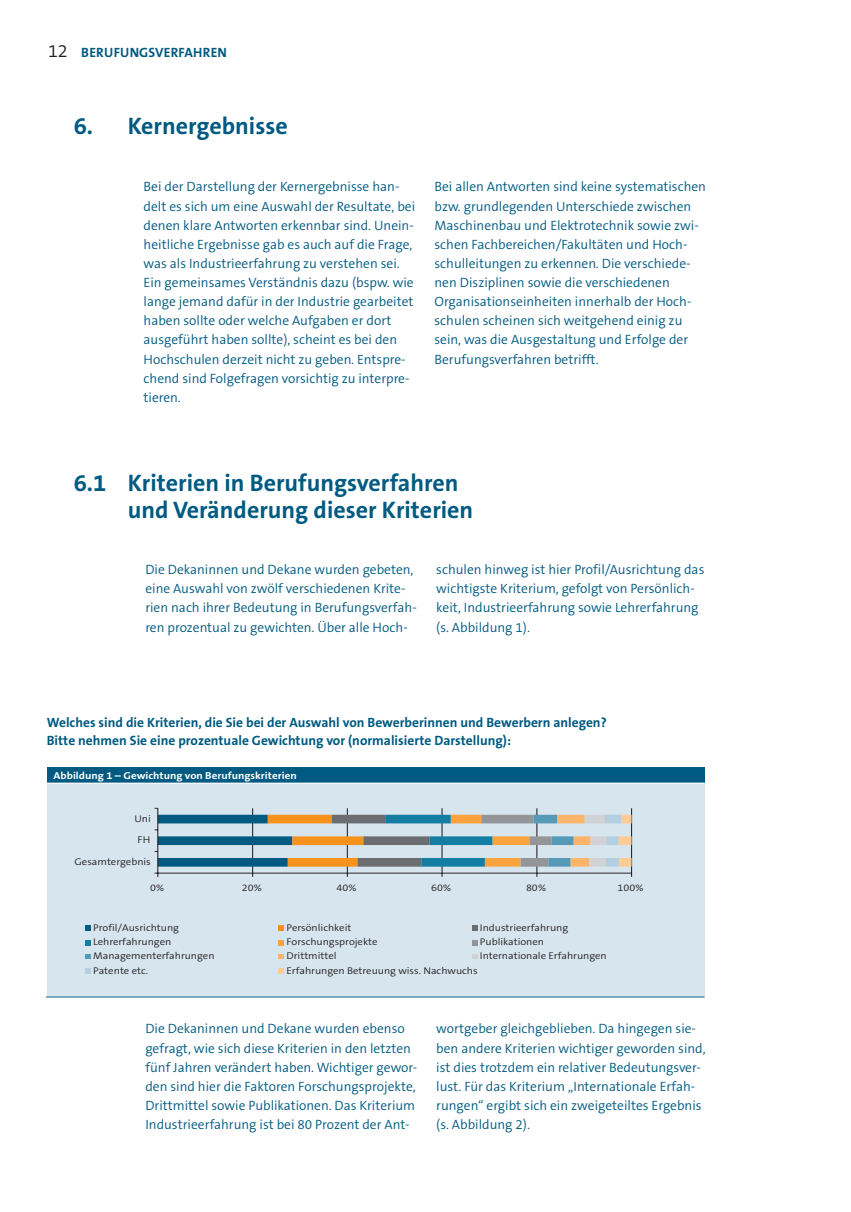
<style>
.page{position:relative;width:851px;height:1212px;background:#fff}
.page>*{position:absolute;margin:0;border:0;box-sizing:border-box;transform-origin:0 0}
.Headline{font:700 24px/27px "The Sans B Plus W7";color:#005a81}
.VDMATabelleKopf{font:300 13.5px/19.2px "The Sans B Plus W4";color:#005a81}
.VDMATabelleKopf-2{font:700 13.5px "The Sans B Plus W7";color:#005a81}
.t1{font:700 10.05px "The Sans B7";color:#fff;scale:1.1 1}
.t2{font:300 9.75px "The Sans B4";color:#231f20;scale:1.1 1}
.s1{font-family:"The Sans B Plus W4";font-weight:300;font-size:18px;color:#231f20}
</style>
<div class="page">
<div style="left:47px;top:767px;width:657px;height:16px;background:#005a81"></div>
<div style="left:47px;top:783px;width:657px;height:214px;background:#d7e5ef"></div>
<hr style="left:47px;top:782px;width:657px;height:2px;background:#fff">
<hr style="left:47px;top:997px;width:657px;height:1px;background:#005a81">
<hr style="left:252px;top:808px;width:1px;height:65px;background:#231f20">
<hr style="left:347px;top:808px;width:1px;height:65px;background:#231f20">
<hr style="left:441px;top:808px;width:1px;height:65px;background:#231f20">
<hr style="left:536px;top:808px;width:1px;height:65px;background:#231f20">
<hr style="left:631px;top:808px;width:1px;height:65px;background:#231f20">
<hr style="left:158px;top:873px;width:473px;height:1px;background:#231f20">
<hr style="left:157px;top:808px;width:1px;height:65px;background:#231f20">
<svg style="left:155px;top:815px;width:476px;height:52px"></svg>
<svg style="left:85px;top:926px;width:6px;height:5px"></svg>
<svg style="left:278px;top:926px;width:6px;height:5px"></svg>
<svg style="left:472px;top:926px;width:5px;height:5px"></svg>
<svg style="left:85px;top:940px;width:6px;height:5px"></svg>
<svg style="left:278px;top:940px;width:6px;height:5px"></svg>
<svg style="left:472px;top:940px;width:5px;height:5px"></svg>
<svg style="left:85px;top:954px;width:6px;height:5px"></svg>
<svg style="left:278px;top:954px;width:6px;height:5px"></svg>
<svg style="left:472px;top:954px;width:5px;height:5px"></svg>
<svg style="left:85px;top:968px;width:6px;height:5px"></svg>
<svg style="left:278px;top:968px;width:6px;height:5px"></svg>
<p class="VDMATabelleKopf-2" style="left:48px;top:44px;width:180px"><span class="s1">12</span> BERUFUNGSVERFAHREN</p>
<p class="Headline" style="left:74px;top:112px;width:215px">6. Kernergebnisse</p>
<p class="VDMATabelleKopf" style="left:144px;top:177px;width:273px">Bei der Darstellung der Kernergebnisse han&shy;delt es sich um eine Auswahl der Resultate, bei denen klare Antworten erkennbar sind. Unein&shy;heitliche Ergebnisse gab es auch auf die Frage, was als Industrieerfahrung zu verstehen sei.<br>Ein gemeinsames Verständnis dazu (bspw. wie lange jemand dafür in der Industrie gearbeitet haben sollte oder welche Aufgaben er dort ausgeführt haben sollte), scheint es bei den Hochschulen derzeit nicht zu geben. Entspre&shy;chend sind Folgefragen vorsichtig zu interpre&shy;tieren.</p>
<p class="VDMATabelleKopf" style="left:434px;top:177px;width:273px">Bei allen Antworten sind keine systematischen bzw. grundlegenden Unterschiede zwischen Maschinenbau und Elektrotechnik sowie zwi&shy;schen Fachbereichen/Fakultäten und Hoch&shy;schulleitungen zu erkennen. Die verschiede&shy;nen Disziplinen sowie die verschiedenen Organisationseinheiten innerhalb der Hoch&shy;schulen scheinen sich weitgehend einig zu sein, was die Ausgestaltung und Erfolge der Berufungsverfahren betrifft.</p>
<p class="Headline" style="left:128px;top:469px;width:347px;text-indent:-54px">6.1 Kriterien in Berufungsverfahren und Veränderung dieser Kriterien</p>
<p class="VDMATabelleKopf" style="left:145px;top:560px;width:273px">Die Dekaninnen und Dekane wurden gebeten, eine Auswahl von zwölf verschiedenen Krite&shy;rien nach ihrer Bedeutung in Berufungsverfah&shy;ren prozentual zu gewichten. Über alle Hoch-</p>
<p class="VDMATabelleKopf" style="left:436px;top:560px;width:269px">schulen hinweg ist hier Profil/Ausrichtung das wichtigste Kriterium, gefolgt von Persönlich&shy;keit, Industrieerfahrung sowie Lehrerfahrung (s. Abbildung 1).</p>
<p class="VDMATabelleKopf-2" style="left:47px;top:713px;width:561px">Welches sind die Kriterien, die Sie bei der Auswahl von Bewerberinnen und Bewerbern anlegen?</p>
<p class="VDMATabelleKopf-2" style="left:47px;top:731px;width:465px">Bitte nehmen Sie eine prozentuale Gewichtung vor (normalisierte Darstellung):</p>
<p class="t1" style="left:54px;top:770px;width:222px">Abbildung 1 – Gewichtung von Berufungskriterien</p>
<p class="t2" style="left:134px;top:813px;width:16px">Uni</p>
<p class="t2" style="left:138px;top:835px;width:13px">FH</p>
<p class="t2" style="left:75px;top:856px;width:71px">Gesamtergebnis</p>
<p class="t2" style="left:150px;top:883px;width:14px">0%</p>
<p class="t2" style="left:242px;top:883px;width:20px">20%</p>
<p class="t2" style="left:336px;top:883px;width:20px">40%</p>
<p class="t2" style="left:431px;top:883px;width:20px">60%</p>
<p class="t2" style="left:526px;top:883px;width:20px">80%</p>
<p class="t2" style="left:617px;top:883px;width:25px">100%</p>
<p class="t2" style="left:93px;top:922px;width:80px">Profil/Ausrichtung</p>
<p class="t2" style="left:286px;top:922px;width:61px">Persönlichkeit</p>
<p class="t2" style="left:480px;top:922px;width:82px">Industrieerfahrung</p>
<p class="t2" style="left:93px;top:937px;width:73px">Lehrerfahrungen</p>
<p class="t2" style="left:286px;top:937px;width:84px">Forschungsprojekte</p>
<p class="t2" style="left:480px;top:937px;width:60px">Publikationen</p>
<p class="t2" style="left:93px;top:951px;width:112px">Managementerfahrungen</p>
<p class="t2" style="left:286px;top:951px;width:47px">Drittmittel</p>
<p class="t2" style="left:480px;top:951px;width:117px">Internationale Erfahrungen</p>
<p class="t2" style="left:93px;top:965px;width:51px">Patente etc.</p>
<p class="t2" style="left:286px;top:965px;width:175px">Erfahrungen Betreuung wiss. Nachwuchs</p>
<p class="VDMATabelleKopf" style="left:145px;top:1019px;width:273px">Die Dekaninnen und Dekane wurden ebenso gefragt, wie sich diese Kriterien in den letzten fünf Jahren verändert haben. Wichtiger gewor&shy;den sind hier die Faktoren Forschungsprojekte, Drittmittel sowie Publikationen. Das Kriterium Industrieerfahrung ist bei 80 Prozent der Ant-</p>
<p class="VDMATabelleKopf" style="left:436px;top:1019px;width:271px">wortgeber gleichgeblieben. Da hingegen sie&shy;ben andere Kriterien wichtiger geworden sind, ist dies trotzdem ein relativer Bedeutungsver&shy;lust. Für das Kriterium „Internationale Erfah&shy;rungen“ ergibt sich ein zweigeteiltes Ergebnis (s. Abbildung 2).</p>
</div>
